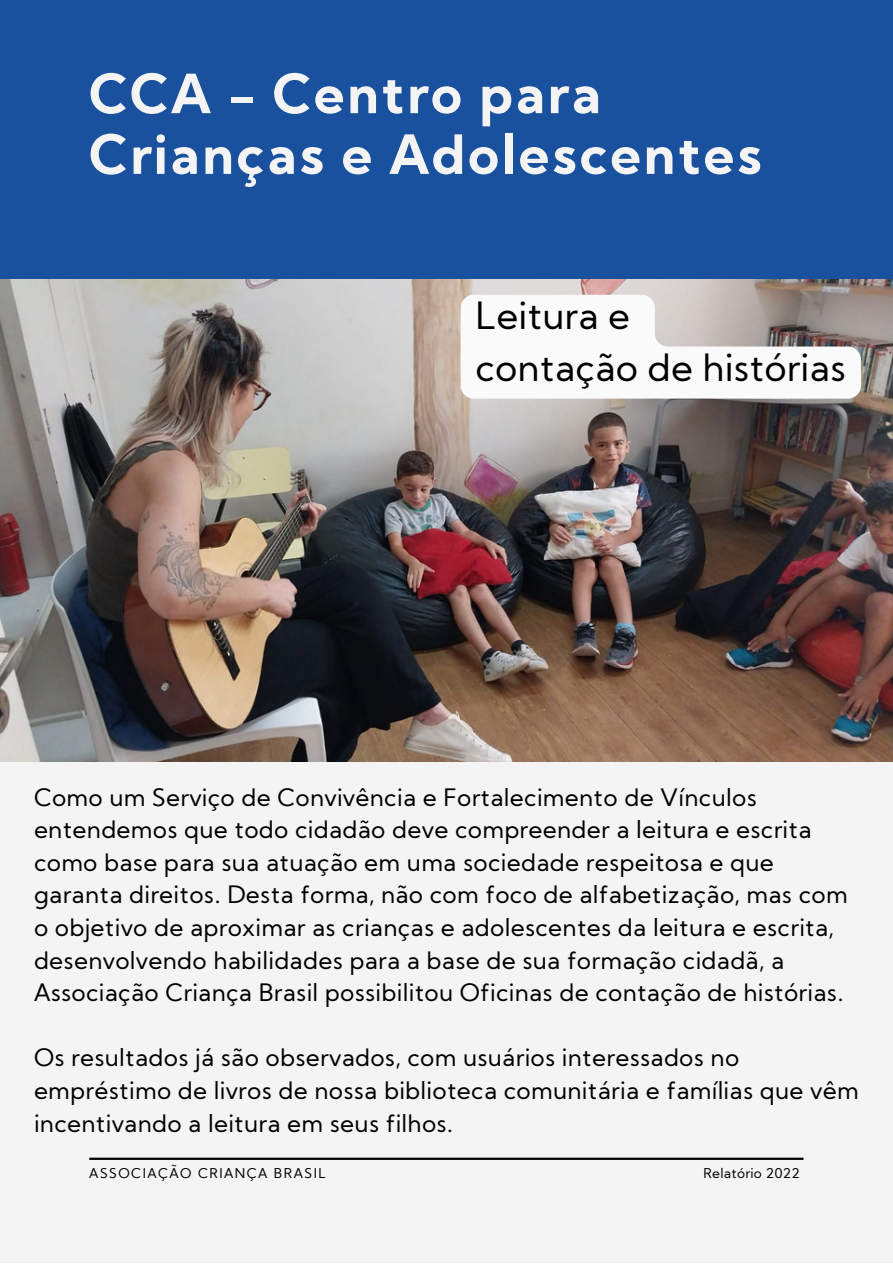
<style>
.page{position:relative;width:893px;height:1264px;background:#fff}
.page>*{position:absolute;margin:0;border:0;box-sizing:border-box;transform-origin:0 0}
.t1{font:700 54px/60.8px "Kumbh Sans";letter-spacing:.045em;color:#f4f4f4}
.t2{font:37.5px/51.8px "Kumbh Sans";color:#000}
.t3{font:24px/32.5px "Kumbh Sans";letter-spacing:.01em;color:#000}
.t4{font:13.5px "Kumbh Sans";letter-spacing:.11em;color:#000}
.t5{font:13.5px "Kumbh Sans";letter-spacing:.015em;color:#000}
</style>
<div class="page">
<div style="left:0;top:0;width:892px;height:1262px;background:#f4f4f4"></div>
<img style="left:0;top:279px;width:892px;height:482px">
<hr style="left:89px;top:1157px;width:714px;height:2px;background:#000">
<div style="left:0;top:0;width:892px;height:279px;background:#19519e"></div>
<svg style="left:460px;top:295px;width:400px;height:103px"></svg>
<h1 class="t1" style="left:89px;top:69px;width:674px">CCA - Centro para<br>Crianças e Adolescentes</h1>
<h2 class="t2" style="left:475px;top:294px;width:372px">Leitura e<br>contação de histórias</h2>
<p class="t3" style="left:34px;top:783px;width:815px">Como um Serviço de Convivência e Fortalecimento de Vínculos entendemos que todo cidadão deve compreender a leitura e escrita como base para sua atuação em uma sociedade respeitosa e que garanta direitos. Desta forma, não com foco de alfabetização, mas com o objetivo de aproximar as crianças e adolescentes da leitura e escrita, desenvolvendo habilidades para a base de sua formação cidadã, a Associação Criança Brasil possibilitou Oficinas de contação de histórias.</p>
<p class="t3" style="left:34px;top:1044px;width:826px">Os resultados já são observados, com usuários interessados no empréstimo de livros de nossa biblioteca comunitária e famílias que vêm incentivando a leitura em seus filhos.</p>
<p class="t4" style="left:89px;top:1168px;width:238px">ASSOCIAÇÃO CRIANÇA BRASIL</p>
<p class="t5" style="left:703px;top:1168px;width:98px">Relatório 2022</p>
</div>
